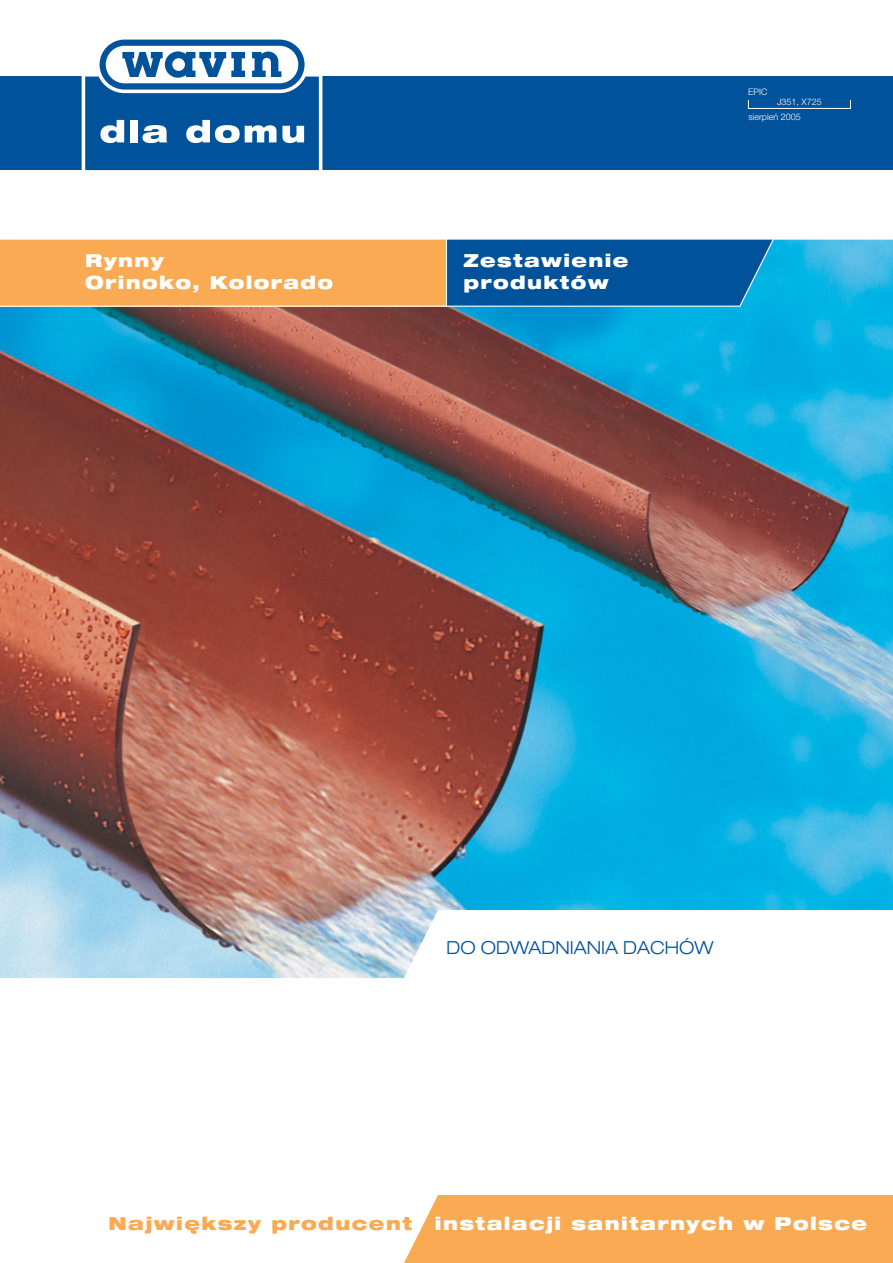
<style>
.page{position:relative;width:893px;height:1263px;background:#fff}
.page>*{position:absolute;margin:0;border:0;box-sizing:border-box;transform-origin:0 0}
.t1{font:900 expanded 18px/21.8px "Helvetica Neue LT Pl";letter-spacing:.075em;color:#fff}
.t2{font:900 expanded 18px "Helvetica Neue LT Pl";letter-spacing:.08em;color:#faaa53}
.t3{font:300 expanded 18px "Helvetica Neue LT Pl";color:#00529b}
.t4{font:300 9px "Helvetica Neue LT Pl";color:#fff}
</style>
<div class="page">
<div style="left:0;top:77px;width:893px;height:93px;background:#00529b"></div>
<svg style="left:82px;top:39px;width:240px;height:132px"></svg>
<div style="left:404px;top:1195px;width:489px;height:68px;background:#faaa53"></div>
<img style="left:3px;top:240px;width:890px;height:738px">
<svg style="left:3px;top:239px;width:777px;height:68px;background:#928a78"></svg>
<svg style="left:0;top:239px;width:3px;height:739px;background:#9c7b73"></svg>
<div style="left:748px;top:100px;width:103px;height:9px;border:1px solid #fff"></div>
<p class="t4" style="left:748px;top:88px;width:21px">EPIC</p>
<p class="t4" style="left:777px;top:98px;width:46px">J351, X725</p>
<p class="t1" style="left:85px;top:252px;width:250px">Rynny<br>Orinoko, Kolorado</p>
<p class="t1" style="left:463px;top:252px;width:167px">Zestawienie produktów</p>
<p class="t4" style="left:748px;top:113px;width:54px">sierpień 2005</p>
<p class="t3" style="left:446px;top:941px;width:269px">DO ODWADNIANIA DACHÓW</p>
<p class="t2" style="left:108px;top:1216px;width:305px">Największy producent</p>
<p class="t1" style="left:435px;top:1214px;width:434px">instalacji sanitarnych w Polsce</p>
</div>
